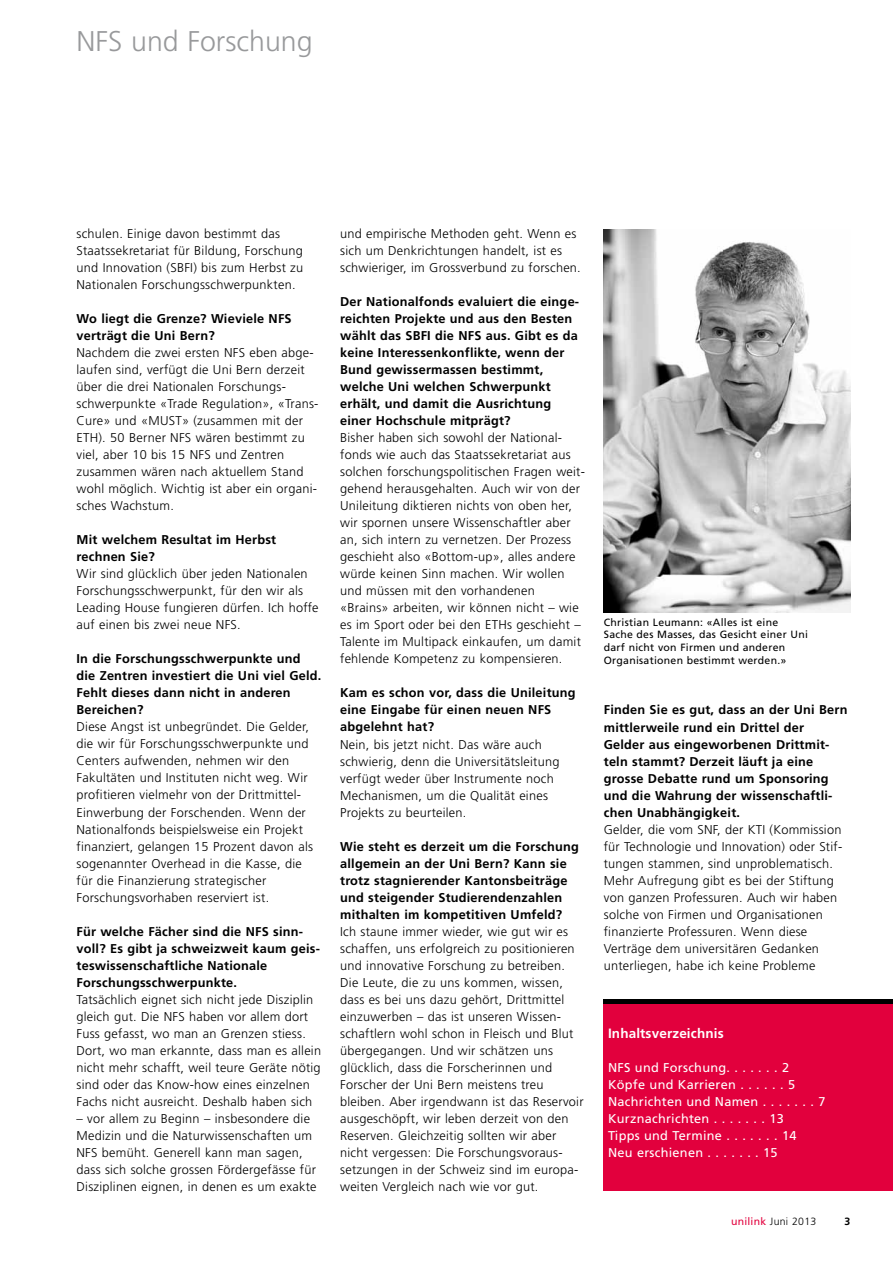
<style>
.page{position:relative;width:893px;height:1263px;background:#fff}
.page>*{position:absolute;margin:0;border:0;box-sizing:border-box;transform-origin:0 0}
.t1{font:300 28.5px "Frutiger";color:#98999b}
.t2{font:700 13.5px "Frutiger";letter-spacing:.01em;color:#fff}
.t3{font:300 12.75px/17px "Frutiger";letter-spacing:.02em;color:#000}
.t4{font:700 12.75px/17px "Frutiger";letter-spacing:.015em;color:#000}
.t5{font:12.75px/17px "Frutiger";letter-spacing:.02em;color:#fff}
.t6{font:10.5px/12.8px "Frutiger";letter-spacing:.025em;color:#000}
.t7{font:300 10.5px "Frutiger";letter-spacing:.03em;color:#000}
.t8{font:700 10.5px "Frutiger";color:#000}
.s1{font-weight:400;color:#e2003d}
</style>
<div class="page">
<div style="left:604px;top:1003px;width:289px;height:188px;background:#e2003d"></div>
<hr style="left:604px;top:999px;width:289px;height:4px;background:#000">
<img style="left:604px;top:230px;width:246px;height:382px">
<h1 class="t1" style="left:77px;top:25px;width:238px">NFS und Forschung</h1>
<p class="t3" style="left:77px;top:225px;width:228px">schulen. Einige davon bestimmt das Staatssekretariat für Bildung, Forschung und Innovation (SBFI) bis zum Herbst zu Nationalen Forschungsschwerpunkten.</p>
<p class="t4" style="left:77px;top:310px;width:217px">Wo liegt die Grenze? Wieviele NFS verträgt die Uni Bern?</p>
<p class="t3" style="left:77px;top:344px;width:243px">Nachdem die zwei ersten NFS eben abge&shy;laufen sind, verfügt die Uni Bern derzeit über die drei Nationalen Forschungs&shy;schwerpunkte «Trade Regulation», «Trans-Cure» und «MUST» (zusammen mit der ETH). 50 Berner NFS wären bestimmt zu viel, aber 10 bis 15 NFS und Zentren zusammen wären nach aktuellem Stand wohl möglich. Wichtig ist aber ein organi&shy;sches Wachstum.</p>
<p class="t4" style="left:77px;top:531px;width:201px">Mit welchem Resultat im Herbst rechnen Sie?</p>
<p class="t3" style="left:77px;top:566px;width:243px">Wir sind glücklich über jeden Nationalen Forschungsschwerpunkt, für den wir als Leading House fungieren dürfen. Ich hoffe auf einen bis zwei neue NFS.</p>
<p class="t4" style="left:77px;top:650px;width:246px">In die Forschungsschwerpunkte und die Zentren investiert die Uni viel Geld.<br>Fehlt dieses dann nicht in anderen<br>Bereichen?</p>
<p class="t3" style="left:77px;top:719px;width:238px">Diese Angst ist unbegründet. Die Gelder, die wir für Forschungsschwerpunkte und Centers aufwenden, nehmen wir den Fakultäten und Instituten nicht weg. Wir profitieren vielmehr von der Drittmittel-Einwerbung der Forschenden. Wenn der Nationalfonds beispielsweise ein Projekt finanziert, gelangen 15 Prozent davon als sogenannter Overhead in die Kasse, die für die Finanzierung strategischer Forschungsvorhaben reserviert ist.</p>
<p class="t4" style="left:77px;top:923px;width:245px">Für welche Fächer sind die NFS sinn&shy;voll? Es gibt ja schweizweit kaum geis&shy;teswissenschaftliche Nationale Forschungsschwerpunkte.</p>
<p class="t3" style="left:77px;top:991px;width:246px">Tatsächlich eignet sich nicht jede Disziplin gleich gut. Die NFS haben vor allem dort Fuss gefasst, wo man an Grenzen stiess.<br>Dort, wo man erkannte, dass man es allein nicht mehr schafft, weil teure Geräte nötig sind oder das Know-how eines einzelnen Fachs nicht ausreicht. Deshalb haben sich</p>
<p class="t3" style="left:77px;top:1110px;width:241px">– vor allem zu Beginn – insbesondere die Medizin und die Naturwissenschaften um NFS bemüht. Generell kann man sagen, dass sich solche grossen Fördergefässe für Disziplinen eignen, in denen es um exakte</p>
<p class="t3" style="left:340px;top:225px;width:242px">und empirische Methoden geht. Wenn es sich um Denkrichtungen handelt, ist es schwieriger, im Grossverbund zu forschen.</p>
<p class="t4" style="left:340px;top:293px;width:240px">Der Nationalfonds evaluiert die einge&shy;reichten Projekte und aus den Besten wählt das SBFI die NFS aus. Gibt es da keine Interessenkonflikte, wenn der Bund gewissermassen bestimmt, welche Uni welchen Schwerpunkt erhält, und damit die Ausrichtung einer Hochschule mitprägt?</p>
<p class="t3" style="left:340px;top:430px;width:246px">Bisher haben sich sowohl der National&shy;fonds wie auch das Staatssekretariat aus solchen forschungspolitischen Fragen weit&shy;gehend herausgehalten. Auch wir von der Unileitung diktieren nichts von oben her, wir spornen unsere Wissenschaftler aber an, sich intern zu vernetzen. Der Prozess geschieht also «Bottom-up», alles andere würde keinen Sinn machen. Wir wollen und müssen mit den vorhandenen «Brains» arbeiten, wir können nicht – wie es im Sport oder bei den ETHs geschieht – Talente im Multipack einkaufen, um damit fehlende Kompetenz zu kompensieren.</p>
<p class="t4" style="left:340px;top:685px;width:237px">Kam es schon vor, dass die Unileitung eine Eingabe für einen neuen NFS abgelehnt hat?</p>
<p class="t3" style="left:340px;top:736px;width:221px">Nein, bis jetzt nicht. Das wäre auch schwierig, denn die Universitätsleitung verfügt weder über Instrumente noch Mechanismen, um die Qualität eines Projekts zu beurteilen.</p>
<p class="t4" style="left:340px;top:838px;width:240px">Wie steht es derzeit um die Forschung allgemein an der Uni Bern? Kann sie trotz stagnierender Kantonsbeiträge und steigender Studierendenzahlen mithalten im kompetitiven Umfeld?</p>
<p class="t3" style="left:340px;top:923px;width:245px">Ich staune immer wieder, wie gut wir es schaffen, uns erfolgreich zu positionieren und innovative Forschung zu betreiben.<br>Die Leute, die zu uns kommen, wissen, dass es bei uns dazu gehört, Drittmittel einzuwerben – das ist unseren Wissen&shy;schaftlern wohl schon in Fleisch und Blut übergegangen. Und wir schätzen uns glücklich, dass die Forscherinnen und Forscher der Uni Bern meistens treu bleiben. Aber irgendwann ist das Reservoir ausgeschöpft, wir leben derzeit von den Reserven. Gleichzeitig sollten wir aber nicht vergessen: Die Forschungsvoraus&shy;setzungen in der Schweiz sind im europa&shy;weiten Vergleich nach wie vor gut.</p>
<p class="t6" style="left:604px;top:616px;width:206px">Christian Leumann: «Alles ist eine Sache des Masses, das Gesicht einer Uni darf nicht von Firmen und anderen Organisationen bestimmt werden.»</p>
<p class="t4" style="left:604px;top:702px;width:245px">Finden Sie es gut, dass an der Uni Bern mittlerweile rund ein Drittel der Gelder aus eingeworbenen Drittmit&shy;teln stammt? Derzeit läuft ja eine grosse Debatte rund um Sponsoring und die Wahrung der wissenschaftli&shy;chen Unabhängigkeit.</p>
<p class="t3" style="left:604px;top:821px;width:240px">Gelder, die vom SNF, der KTI (Kommission für Technologie und Innovation) oder Stif&shy;tungen stammen, sind unproblematisch.<br>Mehr Aufregung gibt es bei der Stiftung von ganzen Professuren. Auch wir haben solche von Firmen und Organisationen finanzierte Professuren. Wenn diese Verträge dem universitären Gedanken unterliegen, habe ich keine Probleme</p>
<p class="t2" style="left:608px;top:1025px;width:117px">Inhaltsverzeichnis</p>
<p class="t5" style="left:608px;top:1059px;width:219px">NFS und Forschung. . . . . . . 2<br>Köpfe und Karrieren . . . . . . 5<br>Nachrichten und Namen . . . . . . . 7<br>Kurznachrichten . . . . . . . 13<br>Tipps und Termine . . . . . . . 14<br>Neu erschienen . . . . . . . 15</p>
<p class="t7" style="left:731px;top:1215px;width:87px"><span class="s1">unilink</span> Juni 2013</p>
<p class="t8" style="left:845px;top:1215px;width:7px">3</p>
</div>
